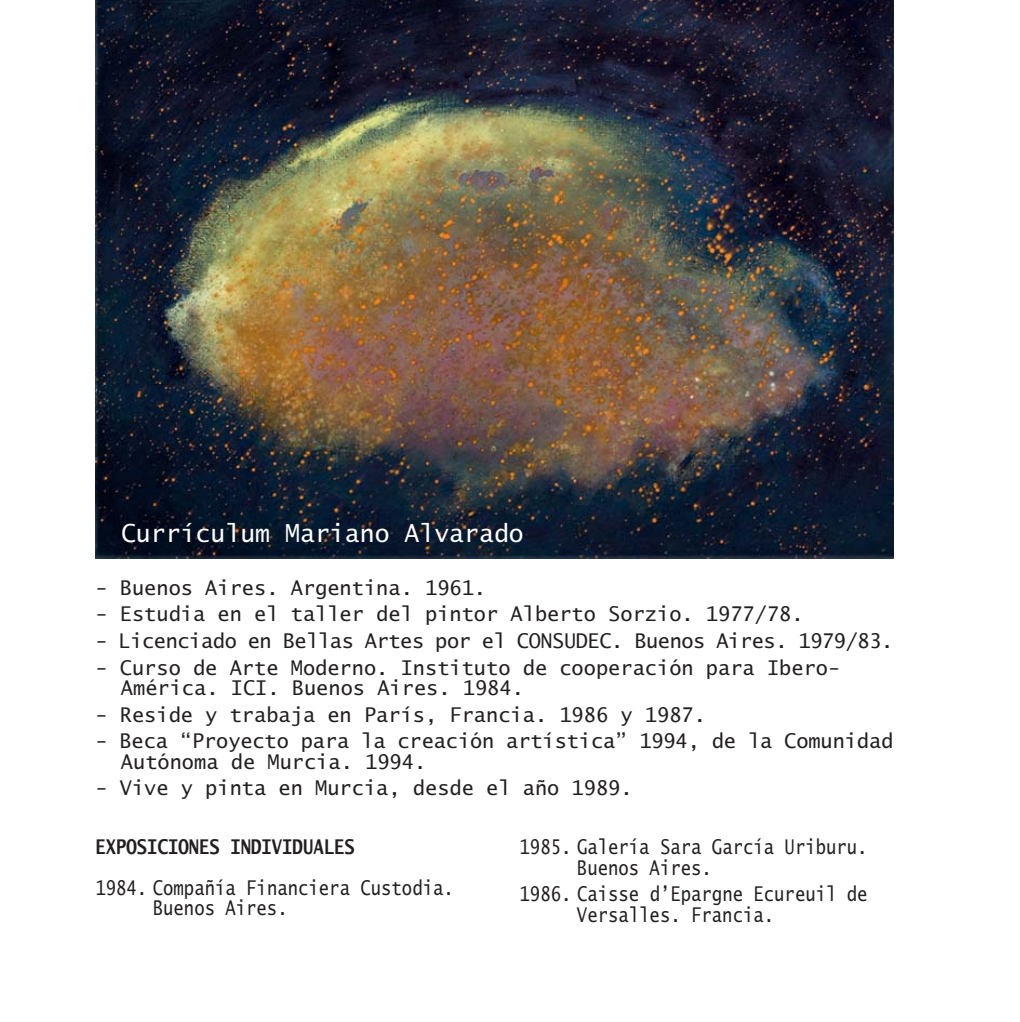
<style>
.page{position:relative;width:1020px;height:1022px;background:#fff}
.page>*{position:absolute;margin:0;border:0;box-sizing:border-box;transform-origin:0 0}
.t1{font:24.75px "Lucida Sans Typewriter";color:#fff}
.t2{font:20.25px/20.2px "Lucida Sans Typewriter";color:#231f20}
.t3{font:20.25px/20.2px "Lucida Sans Typewriter";color:#231f20;scale:.85 1}
.t4{font:20.25px "Lucida Sans Typewriter";letter-spacing:-.02em;color:#231f20}
.t5{font:700 20.25px "Lucida Sans Typewriter";color:#231f20;scale:.85 1}
</style>
<div class="page">
<img style="left:95px;top:0;width:798px;height:558px">
<p class="t1" style="left:121px;top:522px;width:404px">Currículum Mariano Alvarado</p>
<p class="t2" style="left:95px;top:578px;width:392px">- Buenos Aires. Argentina. 1961.</p>
<p class="t2" style="left:95px;top:605px;width:710px">- Estudia en el taller del pintor Alberto Sorzio. 1977/78.</p>
<p class="t4" style="left:95px;top:632px;width:799px">- Licenciado en Bellas Artes por el CONSUDEC. Buenos Aires. 1979/83.</p>
<p class="t2" style="left:121px;top:658px;width:721px;text-indent:-26px">- Curso de Arte Moderno. Instituto de cooperación para Ibero-<br>América. ICI. Buenos Aires. 1984.</p>
<p class="t2" style="left:95px;top:705px;width:612px">- Reside y trabaja en París, Francia. 1986 y 1987.</p>
<p class="t2" style="left:121px;top:732px;width:774px;text-indent:-26px">- Beca “Proyecto para la creación artística” 1994, de la Comunidad<br>Autónoma de Murcia. 1994.</p>
<p class="t2" style="left:95px;top:779px;width:539px">- Vive y pinta en Murcia, desde el año 1989.</p>
<p class="t5" style="left:95px;top:838px;width:307px">EXPOSICIONES INDIVIDUALES</p>
<p class="t3" style="left:153px;top:878px;width:356px;text-indent:-57px">1984. Compañía Financiera Custodia.<br>Buenos Aires.</p>
<p class="t3" style="left:577px;top:838px;width:343px;text-indent:-57px">1985. Galería Sara García Uriburu.<br>Buenos Aires.</p>
<p class="t3" style="left:577px;top:885px;width:343px;text-indent:-57px">1986. Caisse d’Epargne Ecureuil de<br>Versalles. Francia.</p>
</div>
